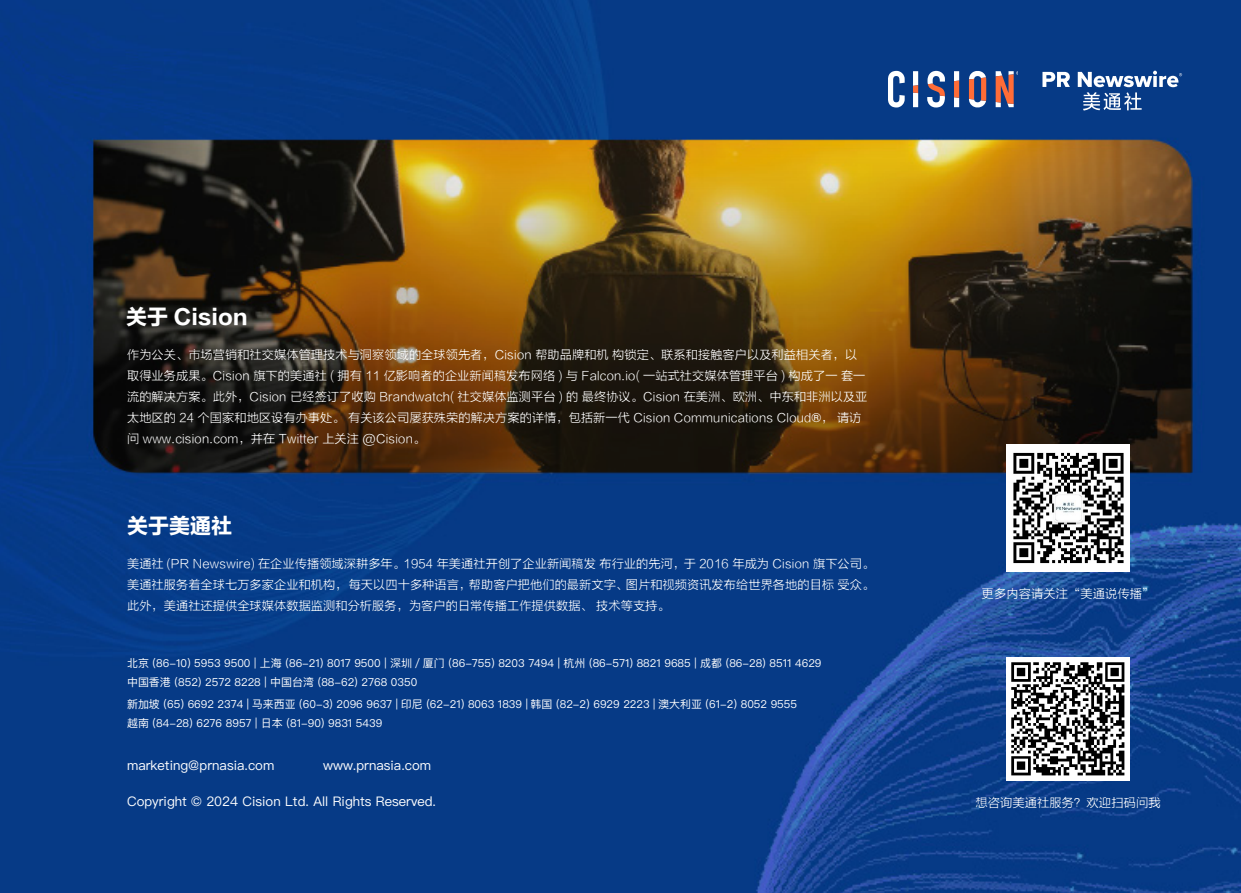
<style>
.page{position:relative;width:1241px;height:893px;background:#fff}
.page>*{position:absolute;margin:0;border:0;box-sizing:border-box;transform-origin:0 0}
.大标题{font:21px "FZLTDHK GBK1 0";color:#fff}
.数据图小字{font:13.3px "Ping Fang SC";color:#fff}
.正文{font:12.42px "FZLTXHK";color:#fff}
.正文-2{font:12.25px/21px "FZLTXHK";color:#fff}
.数据图小字-2{font:11.03px/19.1px "Ping Fang SC";color:#fff}
.s1{font-family:"Ping Fang SC"}
</style>
<div class="page">
<img style="left:0;top:0;width:1240px;height:893px">
<img style="left:94px;top:140px;width:1098px;height:333px">
<svg style="left:912px;top:71px;width:6px;height:36px"></svg>
<svg style="left:927px;top:71px;width:17px;height:37px"></svg>
<svg style="left:953px;top:71px;width:6px;height:36px"></svg>
<svg style="left:968px;top:71px;width:18px;height:37px"></svg>
<svg style="left:887px;top:71px;width:17px;height:37px"></svg>
<svg style="left:995px;top:71px;width:22px;height:36px"></svg>
<svg style="left:1042px;top:72px;width:27px;height:15px"></svg>
<svg style="left:1077px;top:71px;width:104px;height:40px"></svg>
<img style="left:1006px;top:445px;width:122px;height:127px">
<img style="left:1006px;top:657px;width:123px;height:123px">
<p class="大标题" style="left:126px;top:306px;width:123px">关于 Cision</p>
<p class="正文-2" style="left:127px;top:345px;width:741px">作为公关、市场营销和社交媒体管理技术与洞察领域的全球领先者，Cision 帮助品牌和机 构锁定、联系和接触客户以及利益相关者，以取得业务成果。Cision 旗下的美通社 ( 拥有 11 亿影响者的企业新闻稿发布网络 ) 与 Falcon.io( 一站式社交媒体管理平台 ) 构成了一 套一流的解决方案。此外，Cision 已经签订了收购 Brandwatch( 社交媒体监测平台 ) 的 最终协议。Cision 在美洲、欧洲、中东和非洲以及亚太地区的 24 个国家和地区设有办事处。 有关该公司屡获殊荣的解决方案的详情，包括新一代 Cision Communications Cloud<span class="s1">®</span>， 请访问 www.cision.com，并在 Twitter 上关注 @Cision。</p>
<p class="大标题" style="left:127px;top:514px;width:106px">关于美通社</p>
<p class="正文-2" style="left:127px;top:553px;width:748px;text-align:justify">美通社 (PR Newswire) 在企业传播领域深耕多年。1954 年美通社开创了企业新闻稿发 布行业的先河，于 2016 年成为 Cision 旗下公司。美通社服务着全球七万多家企业和机构， 每天以四十多种语言，帮助客户把他们的最新文字、图片和视频资讯发布给世界各地的目标 受众。此外，美通社还提供全球媒体数据监测和分析服务，为客户的日常传播工作提供数据、 技术等支持。</p>
<p class="数据图小字-2" style="left:127px;top:653px;width:695px">北京 (86-10) 5953 9500 | 上海 (86-21) 8017 9500 | 深圳 / 厦门 (86-755) 8203 7494 | 杭州 (86-571) 8821 9685 | 成都 (86-28) 8511 4629中国香港 (852) 2572 8228 | 中国台湾 (88-62) 2768 0350</p>
<p class="数据图小字-2" style="left:127px;top:694px;width:671px">新加坡 (65) 6692 2374 | 马来西亚 (60-3) 2096 9637 | 印尼 (62-21) 8063 1839 | 韩国 (82-2) 6929 2223 | 澳大利亚 (61-2) 8052 9555越南 (84-28) 6276 8957 | 日本 (81-90) 9831 5439</p>
<p class="数据图小字" style="left:323px;top:757px;width:110px">www.prnasia.com</p>
<p class="数据图小字" style="left:127px;top:757px;width:149px">marketing@prnasia.com</p>
<p class="数据图小字" style="left:127px;top:793px;width:310px">Copyright © 2024 Cision Ltd. All Rights Reserved.</p>
<p class="正文" style="left:981px;top:587px;width:174px">更多内容请关注“美通说传播”</p>
<p class="正文" style="left:975px;top:796px;width:187px">想咨询美通社服务？欢迎扫码问我</p>
</div>
